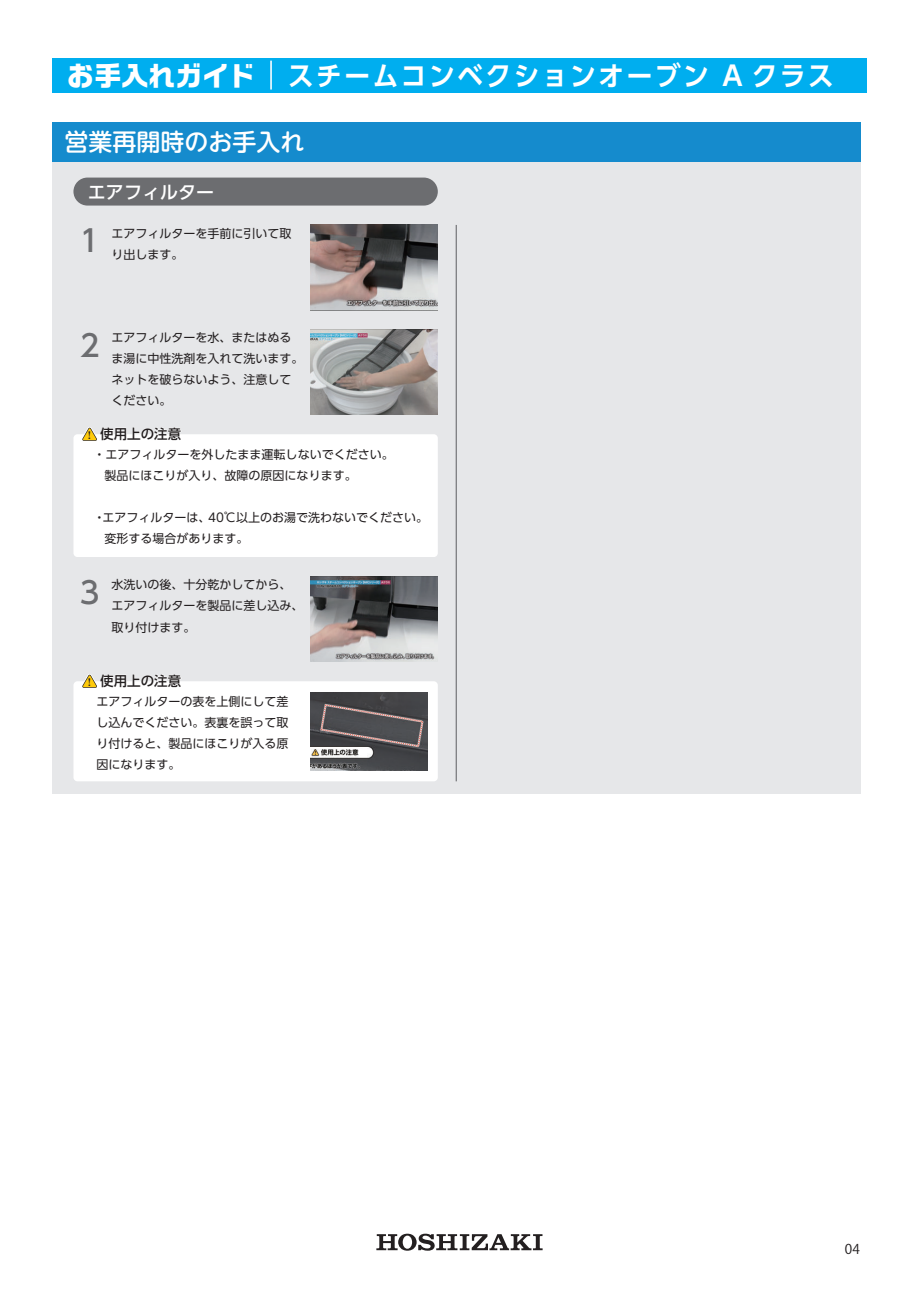
<style>
.page{position:relative;width:919px;height:1289px;background:#fff}
.page>*{position:absolute;margin:0;border:0;box-sizing:border-box;transform-origin:0 0}
.t1{font:500 30px "UD Shin Go Pro";color:#6c6d70}
.t2{font:700 27px "UD Shin Go Pro De";letter-spacing:.1em;color:#fff;scale:.95 1}
.t3{font:500 24px "UD Shin M Go Pro";color:#fff}
.t4{font:500 18px "UD Shin Go Pro";color:#fff}
.t5{font:500 13.5px "UD Shin Go Pro";color:#231f20}
.t6{font:13.5px "Koz Go Pr 6 N";color:#231f20}
.t7{font:12px/21px "UD Shin Go Pro";color:#231f20}
.s1{font-family:"Ro G San Srf Std"}
.s2{font-family:"Hira Min Pro W6";font-weight:400;font-size:10.05px}
</style>
<div class="page">
<div style="left:52px;top:122px;width:808px;height:40px;background:#158bcd"></div>
<div style="left:52px;top:162px;width:808px;height:631px;background:#e6e7e9"></div>
<div style="left:73px;top:177px;width:365px;height:28px;background:#6c6d70;border-radius:14px"></div>
<img style="left:310px;top:225px;width:128px;height:85px">
<img style="left:310px;top:329px;width:128px;height:85px">
<img style="left:310px;top:576px;width:128px;height:85px">
<hr style="left:455px;top:225px;width:2px;height:556px;background:#6c6d70">
<svg style="left:376px;top:1233px;width:166px;height:17px"></svg>
<div style="left:73px;top:434px;width:365px;height:123px;background:#fff;border-radius:4px"></div>
<svg style="left:82px;top:427px;width:99px;height:14px"></svg>
<div style="left:73px;top:681px;width:365px;height:100px;background:#fff;border-radius:4px"></div>
<svg style="left:82px;top:674px;width:99px;height:14px"></svg>
<img style="left:310px;top:692px;width:118px;height:78px">
<div style="left:52px;top:58px;width:814px;height:34px;background:#00aeef"></div>
<hr style="left:270px;top:61px;width:2px;height:29px;background:#fff">
<h2 class="t2" style="left:67px;top:54px;width:808px"><span class="s1">お手入れガイド</span> スチームコンベクションオーブン A クラス</h2>
<h3 class="t3" style="left:64px;top:122px;width:241px">営業再開時のお手入れ</h3>
<h3 class="t4" style="left:88px;top:178px;width:127px">エアフィルター</h3>
<h1 class="t1" style="left:80px;top:216px;width:21px">1</h1>
<p class="t7" style="left:111px;top:222px;width:182px">エアフィルターを手前に引いて取り出します。</p>
<h1 class="t1" style="left:80px;top:321px;width:21px">2</h1>
<p class="t7" style="left:111px;top:327px;width:194px">エアフィルターを水、またはぬるま湯に中性洗剤を入れて洗います。ネットを破らないよう、注意してください。</p>
<p class="t5" style="left:85px;top:423px;width:98px"><span class="s2">！</span>使用上の注意</p>
<p class="t7" style="left:104px;top:443px;width:291px;text-indent:-11px">・エアフィルターを外したまま運転しないでください。製品にほこりが入り、故障の原因になります。</p>
<p class="t7" style="left:104px;top:506px;width:325px;text-indent:-11px">・エアフィルターは、40℃以上のお湯で洗わないでください。変形する場合があります。</p>
<h1 class="t1" style="left:80px;top:568px;width:21px">3</h1>
<p class="t7" style="left:111px;top:574px;width:194px">水洗いの後、十分乾かしてから、エアフィルターを製品に差し込み、取り付けます。</p>
<p class="t5" style="left:85px;top:670px;width:98px"><span class="s2">！</span>使用上の注意</p>
<p class="t7" style="left:96px;top:690px;width:193px;text-align:justify">エアフィルターの表を上側にして差し込んでください。表裏を誤って取り付けると、製品にほこりが入る原因になります。　</p>
<p class="t6" style="left:844px;top:1241px;width:16px">04</p>
</div>
